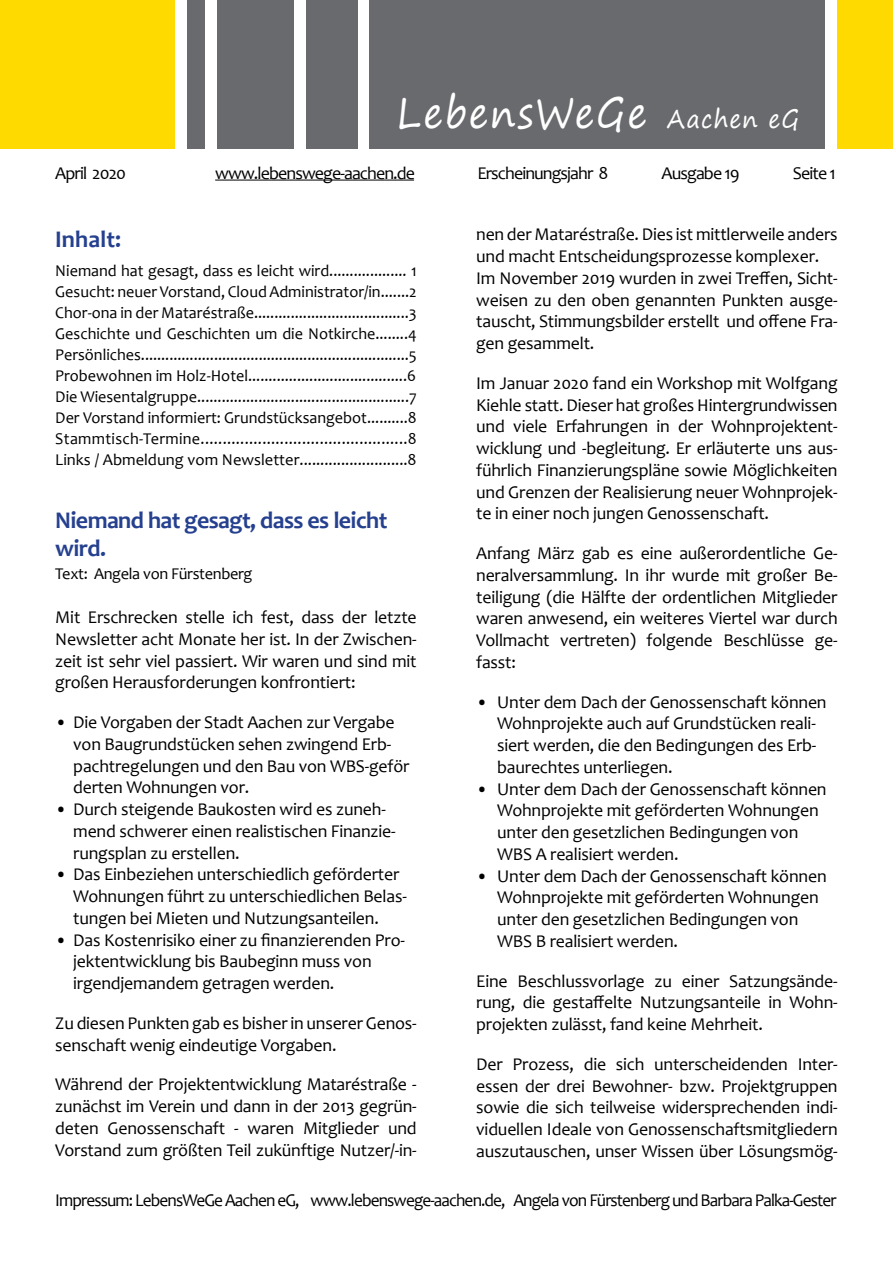
<style>
.page{position:relative;width:893px;height:1263px;background:#fff}
.page>*{position:absolute;margin:0;border:0;box-sizing:border-box;transform-origin:0 0}
.t1{font:42px "Segoe Print";letter-spacing:.05em;color:#fff;scale:.9 1}
.t2{font:700 24px/28.8px "Candara";letter-spacing:-.025em;color:#25408f}
.t3{font:18px/21.8px "Candara";letter-spacing:-.01em;color:#000}
.t4{font:18px "Candara";letter-spacing:-.05em;color:#000;scale:.96 1}
.t5{font:18px "Candara";letter-spacing:-.05em;color:#000}
.t6{font:16.5px/21px "Candara";color:#000;text-align:justify}
.t7{font:16.5px "Candara";letter-spacing:-.02em;color:#000}
.s1{font-size:25.5px}
</style>
<div class="page">
<div style="left:370px;top:0;width:455px;height:149px;background:#696a6d"></div>
<div style="left:838px;top:0;width:55px;height:149px;background:#ffda00"></div>
<div style="left:306px;top:0;width:51px;height:149px;background:#696a6d"></div>
<div style="left:217px;top:0;width:76px;height:149px;background:#696a6d"></div>
<div style="left:187px;top:0;width:17px;height:149px;background:#696a6d"></div>
<div style="left:0;top:0;width:174px;height:149px;background:#ffda00"></div>
<hr style="left:215px;top:180px;width:199px;height:1px;background:#000">
<h1 class="t1" style="left:397px;top:75px;width:449px">LebensWeGe <span class="s1">Aachen eG</span></h1>
<p class="t5" style="left:55px;top:162px;width:72px">April 2020</p>
<p class="t5" style="left:215px;top:162px;width:201px">www.lebenswege-aachen.de</p>
<p class="t5" style="left:477px;top:162px;width:133px">Erscheinungsjahr 8</p>
<p class="t5" style="left:662px;top:162px;width:80px">Ausgabe 19</p>
<p class="t3" style="left:793px;top:162px;width:44px">Seite 1</p>
<h2 class="t2" style="left:55px;top:225px;width:67px">Inhalt:</h2>
<p class="t6" style="left:55px;top:260px;width:363px">Niemand hat gesagt, dass es leicht wird................... 1<br>Gesucht: neuer Vorstand, CloudAdministrator/in.......2<br>Chor-ona in der Mataréstraße......................................3<br>Geschichte und Geschichten um die Notkirche........4<br>Persönliches..................................................................5<br>Probewohnen im Holz-Hotel.......................................6<br>Die Wiesentalgruppe....................................................7<br>Der Vorstand informiert: Grundstücksangebot..........8<br>Stammtisch-Termine...............................................8<br>Links / Abmeldung vom Newsletter..........................8</p>
<h2 class="t2" style="left:55px;top:505px;width:334px">Niemand hat gesagt, dass es leicht wird.</h2>
<p class="t7" style="left:55px;top:563px;width:199px">Text: Angela von Fürstenberg</p>
<p class="t3" style="left:55px;top:606px;width:363px;text-align:justify">Mit Erschrecken stelle ich fest, dass der letzte Newsletter acht Monate her ist. In der Zwischen&shy;zeit ist sehr viel passiert. Wir waren und sind mit großen Herausforderungen konfrontiert:</p>
<p class="t3" style="left:73px;top:711px;width:338px;text-indent:-18px">• Die Vorgaben der Stadt Aachen zur Vergabe von Baugrundstücken sehen zwingend Erb&shy;pachtregelungen und den Bau von WBS-geför derten Wohnungen vor.</p>
<p class="t3" style="left:73px;top:798px;width:324px;text-indent:-18px">• Durch steigende Baukosten wird es zuneh&shy;mend schwerer einen realistischen Finanzie&shy;rungsplan zu erstellen.</p>
<p class="t3" style="left:73px;top:863px;width:335px;text-indent:-18px">• Das Einbeziehen unterschiedlich geförderter<br>Wohnungen führt zu unterschiedlichen Belas&shy;tungen bei Mieten und Nutzungsanteilen.</p>
<p class="t3" style="left:73px;top:929px;width:333px;text-indent:-18px">• Das Kostenrisiko einer zu finanzierenden Pro&shy;jektentwicklung bis Baubeginn muss von irgendjemandem getragen werden.</p>
<p class="t3" style="left:55px;top:1012px;width:363px">Zu diesen Punkten gab es bisher in unserer Genos&shy;senschaft wenig eindeutige Vorgaben.</p>
<p class="t3" style="left:55px;top:1073px;width:363px;text-align:justify">Während der Projektentwicklung Mataréstraße - zunächst im Verein und dann in der 2013 gegrün&shy;deten Genossenschaft - waren Mitglieder und Vorstand zum größten Teil zukünftige Nutzer/-in-</p>
<p class="t3" style="left:476px;top:224px;width:363px">nen der Mataréstraße. Dies ist mittlerweile anders und macht Entscheidungsprozesse komplexer.<br>Im November 2019 wurden in zwei Treffen, Sicht&shy;weisen zu den oben genannten Punkten ausge&shy;tauscht, Stimmungsbilder erstellt und offene Fra&shy;gen gesammelt.</p>
<p class="t3" style="left:476px;top:372px;width:363px;text-align:justify">Im Januar 2020 fand ein Workshop mit Wolfgang Kiehle statt. Dieser hat großes Hintergrundwissen und viele Erfahrungen in der Wohnprojektent&shy;wicklung und -begleitung. Er erläuterte uns aus&shy;führlich Finanzierungspläne sowie Möglichkeiten und Grenzen der Realisierung neuer Wohnprojek&shy;te in einer noch jungen Genossenschaft.</p>
<p class="t3" style="left:476px;top:542px;width:363px;text-align:justify">Anfang März gab es eine außerordentliche Ge&shy;neralversammlung. In ihr wurde mit großer Be&shy;teiligung (die Hälfte der ordentlichen Mitglieder waren anwesend, ein weiteres Viertel war durch Vollmacht vertreten) folgende Beschlüsse ge&shy;fasst:</p>
<p class="t3" style="left:497px;top:691px;width:331px;text-indent:-21px">• Unter dem Dach der Genossenschaft können Wohnprojekte auch auf Grundstücken reali&shy;siert werden, die den Bedingungen des Erb&shy;baurechtes unterliegen.</p>
<p class="t3" style="left:497px;top:778px;width:331px;text-indent:-21px">• Unter dem Dach der Genossenschaft können Wohnprojekte mit geförderten Wohnungen unter den gesetzlichen Bedingungen von WBS A realisiert werden.</p>
<p class="t3" style="left:497px;top:865px;width:331px;text-indent:-21px">• Unter dem Dach der Genossenschaft können Wohnprojekte mit geförderten Wohnungen unter den gesetzlichen Bedingungen von WBS B realisiert werden.</p>
<p class="t3" style="left:476px;top:970px;width:363px;text-align:justify">Eine Beschlussvorlage zu einer Satzungsände&shy;rung, die gestaffelte Nutzungsanteile in Wohn&shy;projekten zulässt, fand keine Mehrheit.</p>
<p class="t3" style="left:476px;top:1053px;width:363px;text-align:justify">Der Prozess, die sich unterscheidenden Inter&shy;essen der drei Bewohner- bzw. Projektgruppen sowie die sich teilweise widersprechenden indi&shy;viduellen Ideale von Genossenschaftsmitgliedern auszutauschen, unser Wissen über Lösungsmög-</p>
<p class="t4" style="left:55px;top:1189px;width:815px">Impressum: LebensWeGe Aachen eG, www.lebenswege-aachen.de, Angela von Fürstenberg und Barbara Palka-Gester</p>
</div>
